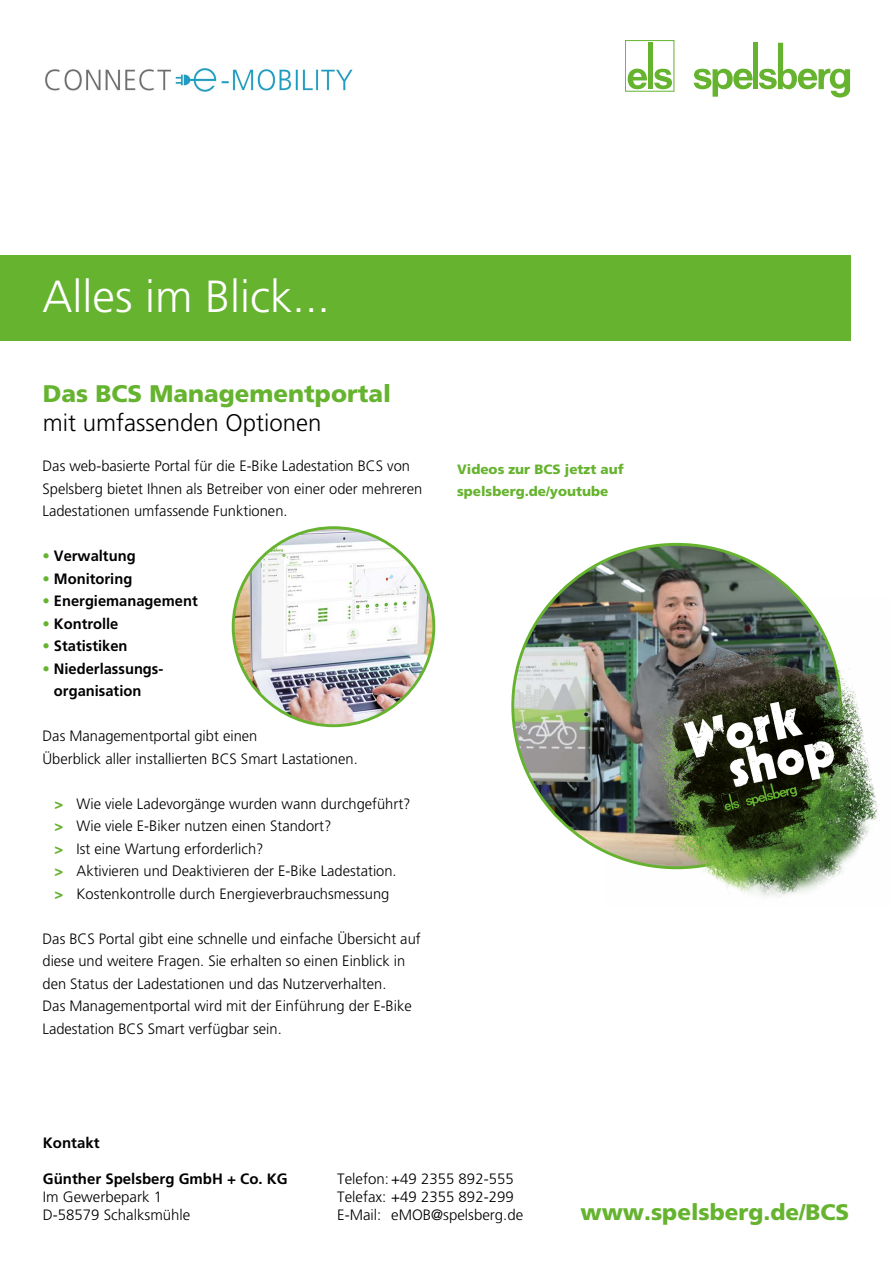
<style>
.page{position:relative;width:893px;height:1263px;background:#fff}
.page>*{position:absolute;margin:0;border:0;box-sizing:border-box;transform-origin:0 0}
.t1{font:300 45px "Frutiger";color:#fff}
.t2{font:900 24px "Frutiger";color:#65b32e}
.t3{font:300 24px "Frutiger";color:#000}
.t4{font:900 22.5px "Frutiger";color:#65b32e}
.t5{font:300 15px/22.5px "Frutiger";color:#000}
.t6{font:700 15px/22.5px "Frutiger";color:#000}
.t7{font:900 13.5px/22.5px "Frutiger";color:#65b32e}
.s1{color:#65b32e}
.s2{font-weight:900;color:#65b32e}
</style>
<div class="page">
<img style="left:45px;top:68px;width:308px;height:24px">
<div style="left:648px;top:43px;width:5px;height:46px;background:#65b32e"></div>
<div style="left:625px;top:40px;width:49px;height:51px;border:1px solid #65b32e"></div>
<div style="left:753px;top:43px;width:5px;height:46px;background:#65b32e"></div>
<svg style="left:694px;top:69px;width:59px;height:28px"></svg>
<svg style="left:759px;top:43px;width:91px;height:55px"></svg>
<svg style="left:654px;top:69px;width:18px;height:20px"></svg>
<svg style="left:628px;top:69px;width:19px;height:20px"></svg>
<div style="left:0;top:255px;width:850px;height:85px;background:#65b32e"></div>
<img style="left:233px;top:528px;width:201px;height:198px">
<img style="left:513px;top:544px;width:287px;height:309px">
<img style="left:605px;top:597px;width:275px;height:301px">
<h1 class="t1" style="left:43px;top:271px;width:289px">Alles im Blick...</h1>
<h2 class="t2" style="left:43px;top:379px;width:350px">Das BCS Managementportal</h2>
<h2 class="t3" style="left:43px;top:409px;width:280px">mit umfassenden Optionen</h2>
<p class="t5" style="left:43px;top:455px;width:381px">Das web-basierte Portal für die E-Bike Ladestation BCS von<br>Spelsberg bietet Ihnen als Betreiber von einer oder mehreren<br>Ladestationen umfassende Funktionen.</p>
<p class="t6" style="left:43px;top:545px;width:95px"><span class="s1">•</span> Verwaltung</p>
<p class="t6" style="left:43px;top:567px;width:91px"><span class="s1">•</span> Monitoring</p>
<p class="t6" style="left:43px;top:590px;width:157px"><span class="s1">•</span> Energiemanagement</p>
<p class="t6" style="left:43px;top:612px;width:77px"><span class="s1">•</span> Kontrolle</p>
<p class="t6" style="left:43px;top:635px;width:86px"><span class="s1">•</span> Statistiken</p>
<p class="t6" style="left:54px;top:657px;width:111px;text-indent:-11px"><span class="s1">•</span> Niederlassungs&shy;organisation</p>
<p class="t5" style="left:43px;top:725px;width:317px">Das Managementportal gibt einen<br>Überblick aller installierten BCS Smart Lastationen.</p>
<p class="t5" style="left:55px;top:792px;width:358px"><span class="s2">&gt;</span> Wie viele Ladevorgänge wurden wann durchgeführt? <span class="s2">&gt;</span> Wie viele E-Biker nutzen einen Standort?<br><span class="s2">&gt;</span> Ist eine Wartung erforderlich?<br><span class="s2">&gt;</span> Aktivieren und Deaktivieren der E-Bike Ladestation.<br><span class="s2">&gt;</span> Kostenkontrolle durch Energieverbrauchsmessung</p>
<p class="t5" style="left:43px;top:927px;width:380px">Das BCS Portal gibt eine schnelle und einfache Übersicht auf diese und weitere Fragen. Sie erhalten so einen Einblick in den Status der Ladestationen und das Nutzerverhalten.<br>Das Managementportal wird mit der Einführung der E-Bike Ladestation BCS Smart verfügbar sein.</p>
<p class="t7" style="left:457px;top:458px;width:168px">Videos zur BCS jetzt auf spelsberg.de/youtube</p>
<p class="t6" style="left:43px;top:1132px;width:58px">Kontakt</p>
<p class="t6" style="left:43px;top:1168px;width:246px">Günther Spelsberg GmbH + Co. KG</p>
<p class="t5" style="left:43px;top:1188px;width:149px;line-height:18px">Im Gewerbepark 1<br>D-58579 Schalksmühle</p>
<p class="t5" style="left:337px;top:1170px;width:188px;line-height:18px">Telefon: +49 2355 892-555<br>Telefax: +49 2355 892-299<br>E-Mail: eMOB@spelsberg.de</p>
<h3 class="t4" style="left:580px;top:1199px;width:270px">www.spelsberg.de/BCS</h3>
</div>
